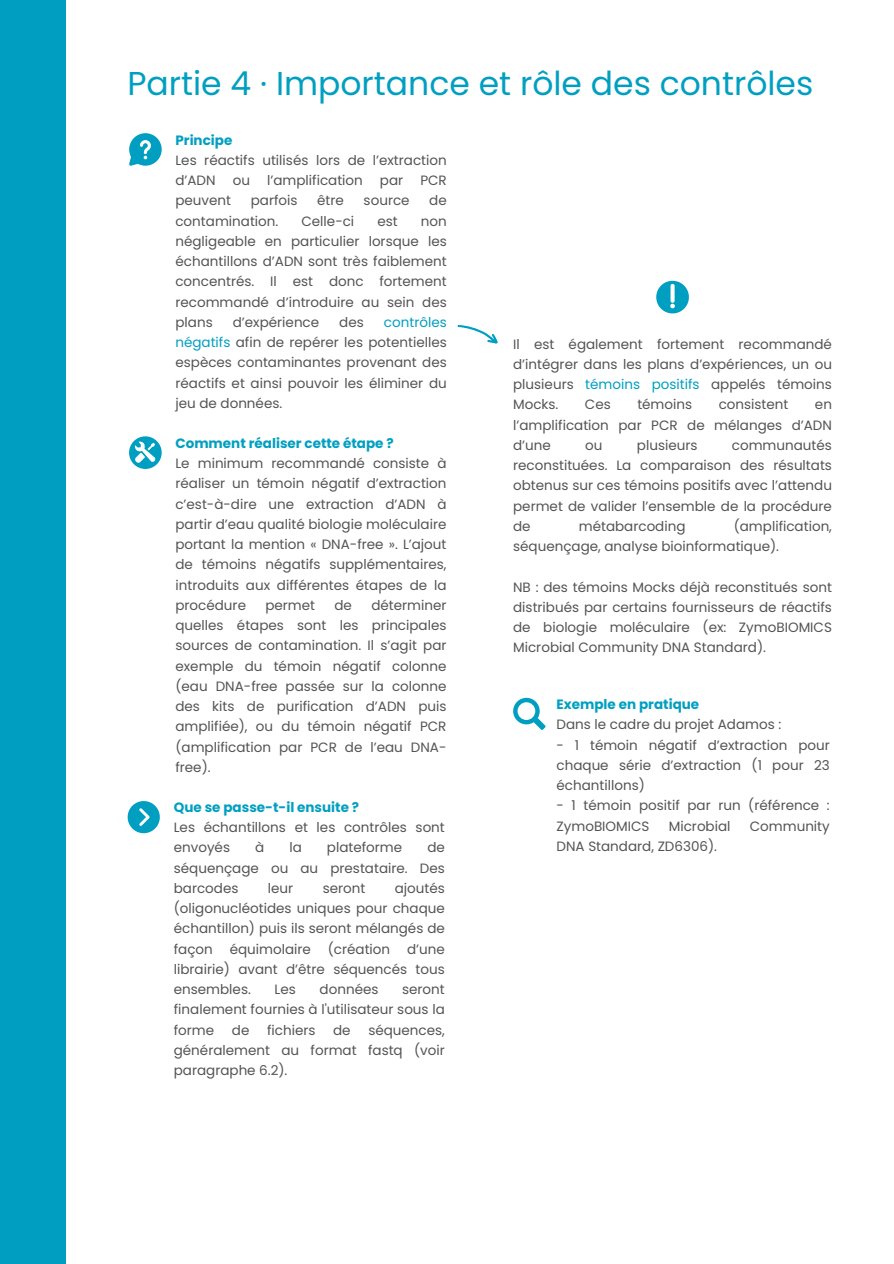
<style>
.page{position:relative;width:894px;height:1264px;background:#fff}
.page>*{position:absolute;margin:0;border:0;box-sizing:border-box;transform-origin:0 0}
.t1{font:33px "Poppins";color:#009fc1}
.t2{font:13.5px/20.2px "Poppins";color:#545454;text-align:justify}
.t3{font:700 13.5px "Poppins";color:#009fc1}
.s1{color:#009fc1}
</style>
<div class="page">
<svg style="left:129px;top:436px;width:33px;height:33px"></svg>
<svg style="left:129px;top:133px;width:33px;height:33px"></svg>
<svg style="left:128px;top:801px;width:32px;height:32px"></svg>
<svg style="left:656px;top:281px;width:32px;height:32px"></svg>
<svg style="left:457px;top:325px;width:41px;height:19px"></svg>
<div style="left:0;top:0;width:65px;height:1263px;background:#009fc1"></div>
<svg style="left:513px;top:698px;width:32px;height:32px"></svg>
<h1 class="t1" style="left:127px;top:60px;width:687px">Partie 4 · Importance et rôle des contrôles</h1>
<p class="t3" style="left:175px;top:130px;width:58px">Principe</p>
<p class="t2" style="left:175px;top:150px;width:273px">Les réactifs utilisés lors de l’extraction d’ADN</p>
<p class="t2" style="left:233px;top:170px;width:19px">ou</p>
<p class="t2" style="left:267px;top:170px;width:97px">l’amplification</p>
<p class="t2" style="left:380px;top:170px;width:25px">par</p>
<p class="t2" style="left:420px;top:170px;width:28px">PCR</p>
<p class="t2" style="left:175px;top:190px;width:57px">peuvent</p>
<p class="t2" style="left:251px;top:190px;width:48px">parfois</p>
<p class="t2" style="left:317px;top:190px;width:28px">être</p>
<p class="t2" style="left:363px;top:190px;width:47px">source</p>
<p class="t2" style="left:429px;top:190px;width:19px">de</p>
<p class="t2" style="left:175px;top:211px;width:104px">contamination.</p>
<p class="t2" style="left:301px;top:211px;width:54px">Celle-ci</p>
<p class="t2" style="left:377px;top:211px;width:22px">est</p>
<p class="t2" style="left:175px;top:211px;width:273px;text-indent:245px">non négligeable en particulier lorsque les échantillons d’ADN sont très faiblement concentrés. Il est donc fortement recommandé d’introduire au sein des plans</p>
<p class="t2" style="left:233px;top:312px;width:88px">d’expérience</p>
<p class="t2" style="left:339px;top:312px;width:26px">des</p>
<p class="t2" style="left:175px;top:312px;width:273px;text-indent:208px"><span class="s1">contrôles négatifs</span> afin de repérer les potentielles espèces contaminantes provenant des réactifs et ainsi pouvoir les éliminer du jeu de données.</p>
<p class="t3" style="left:175px;top:433px;width:220px">Comment réaliser cette étape ?</p>
<p class="t2" style="left:175px;top:453px;width:272px">Le minimum recommandé consiste à réaliser un témoin négatif d’extraction c’est-à-dire une extraction d’ADN à partir d’eau qualité biologie moléculaire portant la mention « DNA-free ». L’ajout de témoins négatifs supplémentaires, introduits aux différentes étapes de la procédure</p>
<p class="t2" style="left:175px;top:595px;width:272px;text-indent:196px">déterminer quelles étapes sont les principales sources de contamination. Il s’agit par exemple du témoin négatif colonne (eau DNA-free passée sur la colonne des kits de purification d’ADN puis amplifiée), ou du témoin négatif PCR (amplification par PCR de l’eau DNA&shy;free).</p>
<p class="t2" style="left:265px;top:595px;width:51px">permet</p>
<p class="t2" style="left:334px;top:595px;width:19px">de</p>
<p class="t3" style="left:174px;top:797px;width:187px">Que se passe-t-il ensuite ?</p>
<p class="t2" style="left:174px;top:817px;width:272px">Les échantillons et les contrôles sont envoyés</p>
<p class="t2" style="left:255px;top:837px;width:11px">à</p>
<p class="t2" style="left:289px;top:837px;width:14px">la</p>
<p class="t2" style="left:327px;top:837px;width:77px">plateforme</p>
<p class="t2" style="left:174px;top:837px;width:272px;text-indent:253px">de séquençage ou au prestataire. Des barcodes</p>
<p class="t2" style="left:174px;top:878px;width:272px;text-indent:221px">ajoutés (oligonucléotides uniques pour chaque échantillon) puis ils seront mélangés de façon équimolaire (création d’une librairie) avant d’être séquencés tous ensembles.</p>
<p class="t2" style="left:268px;top:878px;width:27px">leur</p>
<p class="t2" style="left:322px;top:878px;width:44px">seront</p>
<p class="t2" style="left:274px;top:979px;width:23px">Les</p>
<p class="t2" style="left:319px;top:979px;width:60px">données</p>
<p class="t2" style="left:174px;top:979px;width:272px;text-indent:228px">seront finalement fournies à l'utilisateur sous la forme</p>
<p class="t2" style="left:174px;top:1019px;width:272px;text-indent:194px">séquences, généralement au format fastq (voir paragraphe 6.2).</p>
<p class="t2" style="left:232px;top:1019px;width:19px">de</p>
<p class="t2" style="left:267px;top:1019px;width:50px">fichiers</p>
<p class="t2" style="left:333px;top:1019px;width:19px">de</p>
<p class="t2" style="left:513px;top:334px;width:320px">Il est également fortement recommandé d’intégrer dans les plans d’expériences, un ou plusieurs <span class="s1">témoins positifs</span> appelés témoins Mocks.</p>
<p class="t2" style="left:584px;top:394px;width:27px">Ces</p>
<p class="t2" style="left:637px;top:394px;width:56px">témoins</p>
<p class="t2" style="left:718px;top:394px;width:71px">consistent</p>
<p class="t2" style="left:513px;top:394px;width:320px;text-indent:302px">en l’amplification par PCR de mélanges d’ADN d’une</p>
<p class="t2" style="left:513px;top:435px;width:320px;text-indent:219px">communautés reconstituées. La comparaison des résultats obtenus sur ces témoins positifs avec l’attendu permet de valider l’ensemble de la procédure de</p>
<p class="t2" style="left:585px;top:435px;width:19px">ou</p>
<p class="t2" style="left:636px;top:435px;width:62px">plusieurs</p>
<p class="t2" style="left:513px;top:516px;width:320px;text-indent:220px">(amplification, séquençage, analyse bioinformatique).</p>
<p class="t2" style="left:513px;top:577px;width:320px">NB : des témoins Mocks déjà reconstitués sont distribués par certains fournisseurs de réactifs de biologie moléculaire (ex: ZymoBIOMICS Microbial Community DNA Standard).</p>
<p class="t2" style="left:578px;top:516px;width:108px">métabarcoding</p>
<p class="t3" style="left:556px;top:695px;width:144px">Exemple en pratique</p>
<p class="t2" style="left:556px;top:714px;width:226px">Dans le cadre du projet Adamos :</p>
<p class="t2" style="left:556px;top:734px;width:275px">- 1 témoin négatif d’extraction pour chaque série d’extraction (1 pour 23 échantillons)</p>
<p class="t2" style="left:556px;top:795px;width:275px">- 1 témoin positif par run (référence :<br>ZymoBIOMICS</p>
<p class="t2" style="left:668px;top:815px;width:63px">Microbial</p>
<p class="t2" style="left:749px;top:815px;width:81px">Community</p>
<p class="t2" style="left:556px;top:836px;width:162px">DNA Standard, ZD6306).</p>
</div>
